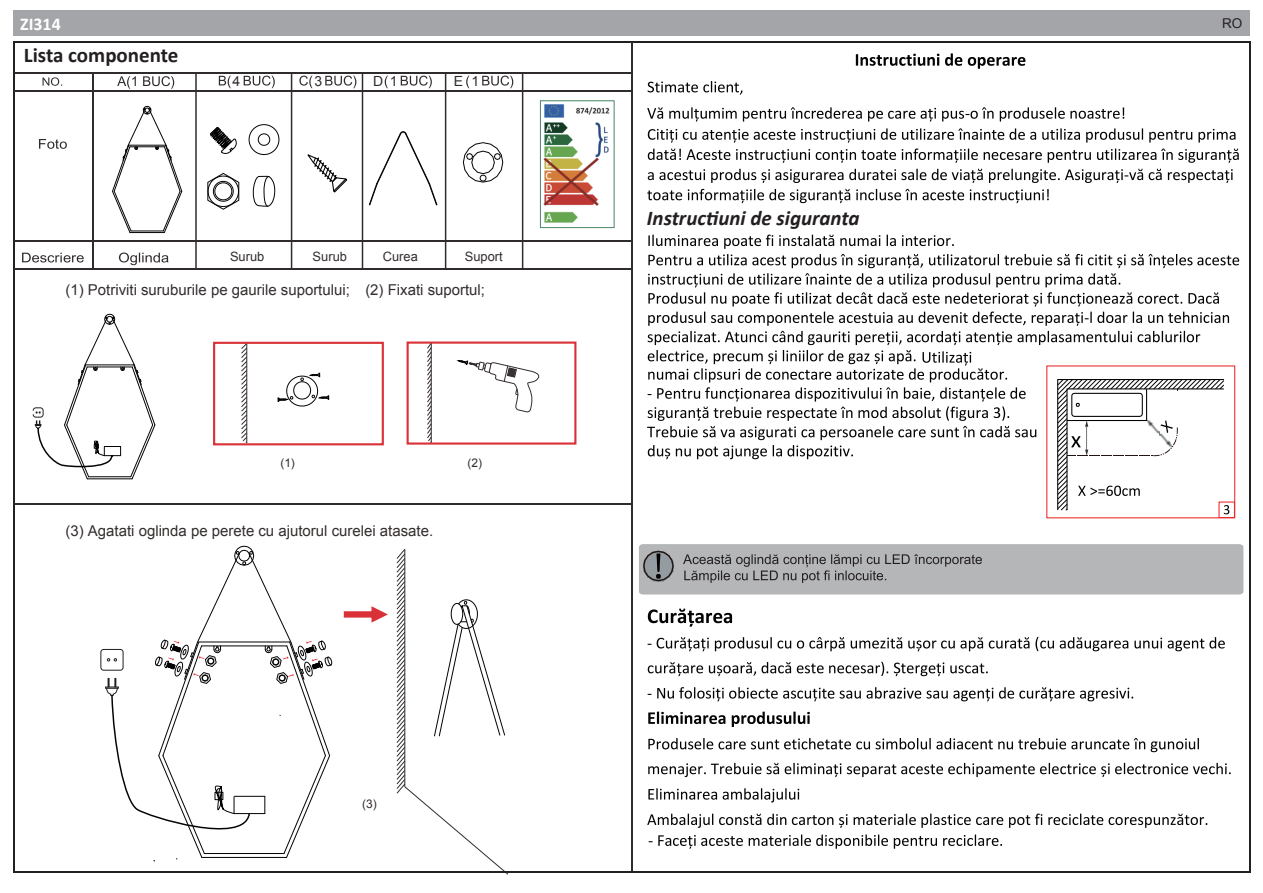
<style>
.page{position:relative;width:1263px;height:893px;background:#fff}
.page>*{position:absolute;margin:0;border:0;box-sizing:border-box;transform-origin:0 0}
.t1{font:italic 700 21px "Calibri";color:#231f20}
.t2{font:700 21px "Calibri";color:#231f20}
.t3{font:700 18px "Calibri";color:#fff}
.t4{font:15px "Arial";color:#332c2c}
.t5{font:13.95px "Arial";color:#312c2c}
.t6{font:13.5px "Arial";color:#231f20}
.t7{font:12.9px "Arial";color:#332c2c}
.t8{font:12px "Arial";color:#332c2c}
</style>
<div class="page">
<svg style="left:344px;top:606px;width:44px;height:16px"></svg>
<div style="left:100px;top:649px;width:23px;height:21px;border:1px solid #211e20;border-radius:3px"></div>
<svg style="left:397px;top:549px;width:111px;height:325px"></svg>
<hr style="left:195px;top:73px;width:2px;height:196px;background:#312c2c">
<hr style="left:445px;top:73px;width:1px;height:196px;background:#312c2c">
<hr style="left:522px;top:73px;width:1px;height:196px;background:#312c2c">
<hr style="left:291px;top:73px;width:1px;height:196px;background:#312c2c">
<hr style="left:362px;top:73px;width:1px;height:196px;background:#312c2c">
<div style="left:14px;top:11px;width:1236px;height:25px;background:#a4a5a8"></div>
<svg style="left:856px;top:53px;width:169px;height:16px"></svg>
<svg style="left:648px;top:81px;width:94px;height:14px"></svg>
<svg style="left:647px;top:107px;width:477px;height:14px"></svg>
<svg style="left:648px;top:128px;width:591px;height:35px"></svg>
<svg style="left:648px;top:169px;width:585px;height:14px"></svg>
<svg style="left:647px;top:189px;width:402px;height:14px"></svg>
<svg style="left:648px;top:608px;width:84px;height:18px"></svg>
<svg style="left:648px;top:637px;width:577px;height:14px"></svg>
<svg style="left:648px;top:661px;width:340px;height:15px"></svg>
<svg style="left:648px;top:687px;width:485px;height:14px"></svg>
<svg style="left:648px;top:711px;width:162px;height:16px"></svg>
<svg style="left:648px;top:738px;width:551px;height:14px"></svg>
<svg style="left:648px;top:762px;width:583px;height:15px"></svg>
<svg style="left:648px;top:788px;width:69px;height:11px"></svg>
<svg style="left:723px;top:788px;width:76px;height:14px"></svg>
<svg style="left:647px;top:813px;width:560px;height:14px"></svg>
<svg style="left:649px;top:834px;width:353px;height:14px"></svg>
<hr style="left:14px;top:41px;width:618px;height:1px;background:#222120">
<hr style="left:633px;top:41px;width:617px;height:1px;background:#222120">
<hr style="left:13px;top:42px;width:1px;height:30px;background:#222120">
<hr style="left:632px;top:42px;width:1px;height:30px;background:#312c2c">
<hr style="left:1250px;top:42px;width:1px;height:30px;background:#222120">
<svg style="left:43px;top:77px;width:19px;height:9px"></svg>
<svg style="left:117px;top:76px;width:19px;height:13px"></svg>
<svg style="left:143px;top:76px;width:31px;height:13px"></svg>
<svg style="left:219px;top:76px;width:12px;height:12px"></svg>
<svg style="left:385px;top:76px;width:3px;height:12px"></svg>
<svg style="left:401px;top:76px;width:31px;height:12px"></svg>
<svg style="left:299px;top:76px;width:13px;height:12px"></svg>
<svg style="left:466px;top:76px;width:3px;height:12px"></svg>
<hr style="left:14px;top:72px;width:78px;height:1px;background:#312c2c">
<hr style="left:94px;top:72px;width:156px;height:1px;background:#312c2c">
<hr style="left:251px;top:72px;width:108px;height:1px;background:#312c2c">
<hr style="left:360px;top:72px;width:121px;height:1px;background:#312c2c">
<hr style="left:483px;top:72px;width:149px;height:1px;background:#312c2c">
<svg style="left:39px;top:139px;width:28px;height:10px"></svg>
<svg style="left:13px;top:72px;width:1px;height:20px"></svg>
<hr style="left:14px;top:90px;width:78px;height:2px;background:#312c2c">
<svg style="left:92px;top:72px;width:2px;height:20px"></svg>
<hr style="left:94px;top:90px;width:156px;height:2px;background:#312c2c">
<svg style="left:244px;top:72px;width:31px;height:20px"></svg>
<hr style="left:251px;top:90px;width:108px;height:2px;background:#312c2c">
<svg style="left:325px;top:72px;width:35px;height:20px"></svg>
<hr style="left:360px;top:90px;width:121px;height:2px;background:#312c2c">
<svg style="left:481px;top:72px;width:32px;height:20px"></svg>
<hr style="left:483px;top:90px;width:149px;height:2px;background:#312c2c">
<svg style="left:632px;top:72px;width:1px;height:20px"></svg>
<svg style="left:1250px;top:72px;width:1px;height:20px"></svg>
<hr style="left:13px;top:92px;width:1px;height:148px;background:#222120">
<hr style="left:92px;top:92px;width:2px;height:148px;background:#312c2c">
<hr style="left:632px;top:92px;width:1px;height:148px;background:#312c2c">
<hr style="left:1250px;top:92px;width:1px;height:148px;background:#222120">
<svg style="left:22px;top:253px;width:62px;height:9px"></svg>
<svg style="left:119px;top:252px;width:50px;height:13px"></svg>
<hr style="left:14px;top:240px;width:78px;height:1px;background:#312c2c">
<hr style="left:94px;top:240px;width:156px;height:1px;background:#312c2c">
<hr style="left:251px;top:240px;width:108px;height:1px;background:#312c2c">
<hr style="left:360px;top:240px;width:121px;height:1px;background:#312c2c">
<hr style="left:483px;top:240px;width:149px;height:1px;background:#312c2c">
<hr style="left:92px;top:241px;width:2px;height:28px;background:#312c2c">
<svg style="left:13px;top:240px;width:1px;height:30px"></svg>
<hr style="left:14px;top:269px;width:78px;height:1px;background:#312c2c">
<hr style="left:94px;top:269px;width:156px;height:1px;background:#312c2c">
<hr style="left:251px;top:269px;width:108px;height:1px;background:#312c2c">
<hr style="left:360px;top:269px;width:121px;height:1px;background:#312c2c">
<hr style="left:483px;top:269px;width:149px;height:1px;background:#312c2c">
<svg style="left:632px;top:240px;width:1px;height:30px"></svg>
<svg style="left:1250px;top:240px;width:1px;height:30px"></svg>
<hr style="left:13px;top:270px;width:1px;height:233px;background:#222120">
<hr style="left:632px;top:270px;width:1px;height:233px;background:#312c2c">
<hr style="left:1250px;top:270px;width:1px;height:233px;background:#222120">
<hr style="left:14px;top:503px;width:618px;height:2px;background:#312c2c">
<hr style="left:13px;top:505px;width:1px;height:366px;background:#222120">
<hr style="left:14px;top:871px;width:618px;height:1px;background:#222120">
<hr style="left:632px;top:505px;width:1px;height:366px;background:#312c2c">
<hr style="left:633px;top:871px;width:617px;height:1px;background:#222120">
<hr style="left:1250px;top:505px;width:1px;height:366px;background:#222120">
<img style="left:539px;top:100px;width:76px;height:129px">
<svg style="left:639px;top:544px;width:604px;height:50px;background:#adadaf"></svg>
<div style="left:1219px;top:501px;width:16px;height:17px;border:1px solid #ee2928"></div>
<svg style="left:647px;top:234px;width:592px;height:280px"></svg>
<svg style="left:241px;top:345px;width:7px;height:97px"></svg>
<div style="left:213px;top:342px;width:171px;height:103px;border:2px solid #da3037"></div>
<svg style="left:427px;top:344px;width:5px;height:97px"></svg>
<div style="left:407px;top:341px;width:169px;height:103px;border:2px solid #da3037"></div>
<div style="left:33px;top:407px;width:11px;height:10px;border:1px solid #211e20;border-radius:3px"></div>
<svg style="left:457px;top:360px;width:83px;height:52px"></svg>
<svg style="left:278px;top:372px;width:51px;height:34px"></svg>
<svg style="left:35px;top:314px;width:120px;height:165px"></svg>
<svg style="left:112px;top:106px;width:70px;height:127px"></svg>
<svg style="left:369px;top:131px;width:68px;height:74px"></svg>
<svg style="left:463px;top:142px;width:40px;height:40px"></svg>
<svg style="left:210px;top:127px;width:27px;height:27px"></svg>
<svg style="left:249px;top:124px;width:30px;height:31px"></svg>
<svg style="left:253px;top:176px;width:22px;height:31px"></svg>
<svg style="left:207px;top:173px;width:32px;height:37px"></svg>
<svg style="left:105px;top:545px;width:228px;height:316px"></svg>
<svg style="left:307px;top:154px;width:41px;height:39px"></svg>
<p class="t3" style="left:20px;top:12px;width:42px">ZI314</p>
<h1 class="t2" style="left:24px;top:42px;width:156px">Lista componente</h1>
<p class="t5" style="left:233px;top:71px;width:9px">4</p>
<p class="t5" style="left:314px;top:71px;width:9px">3</p>
<p class="t5" style="left:390px;top:71px;width:9px">1</p>
<p class="t5" style="left:471px;top:71px;width:9px">1</p>
<p class="t5" style="left:373px;top:71px;width:12px">D</p>
<p class="t5" style="left:454px;top:72px;width:11px">E</p>
<p class="t7" style="left:230px;top:248px;width:36px">Surub</p>
<p class="t7" style="left:313px;top:248px;width:36px">Surub</p>
<p class="t7" style="left:383px;top:248px;width:37px">Curea</p>
<p class="t7" style="left:465px;top:248px;width:39px">Suport</p>
<p class="t4" style="left:66px;top:279px;width:421px">(1) Potriviti suruburile pe gaurile suportului; (2) Fixati suportul;</p>
<p class="t8" style="left:280px;top:455px;width:16px">(1)</p>
<p class="t8" style="left:468px;top:455px;width:16px">(2)</p>
<p class="t4" style="left:66px;top:521px;width:369px">(3) Agatati oglinda pe perete cu ajutorul curelei atasate.</p>
<p class="t8" style="left:362px;top:795px;width:16px">(3)</p>
<h1 class="t1" style="left:647px;top:204px;width:214px">Instructiuni de siguranta</h1>
<p class="t6" style="left:1222px;top:14px;width:22px">RO</p>
</div>
